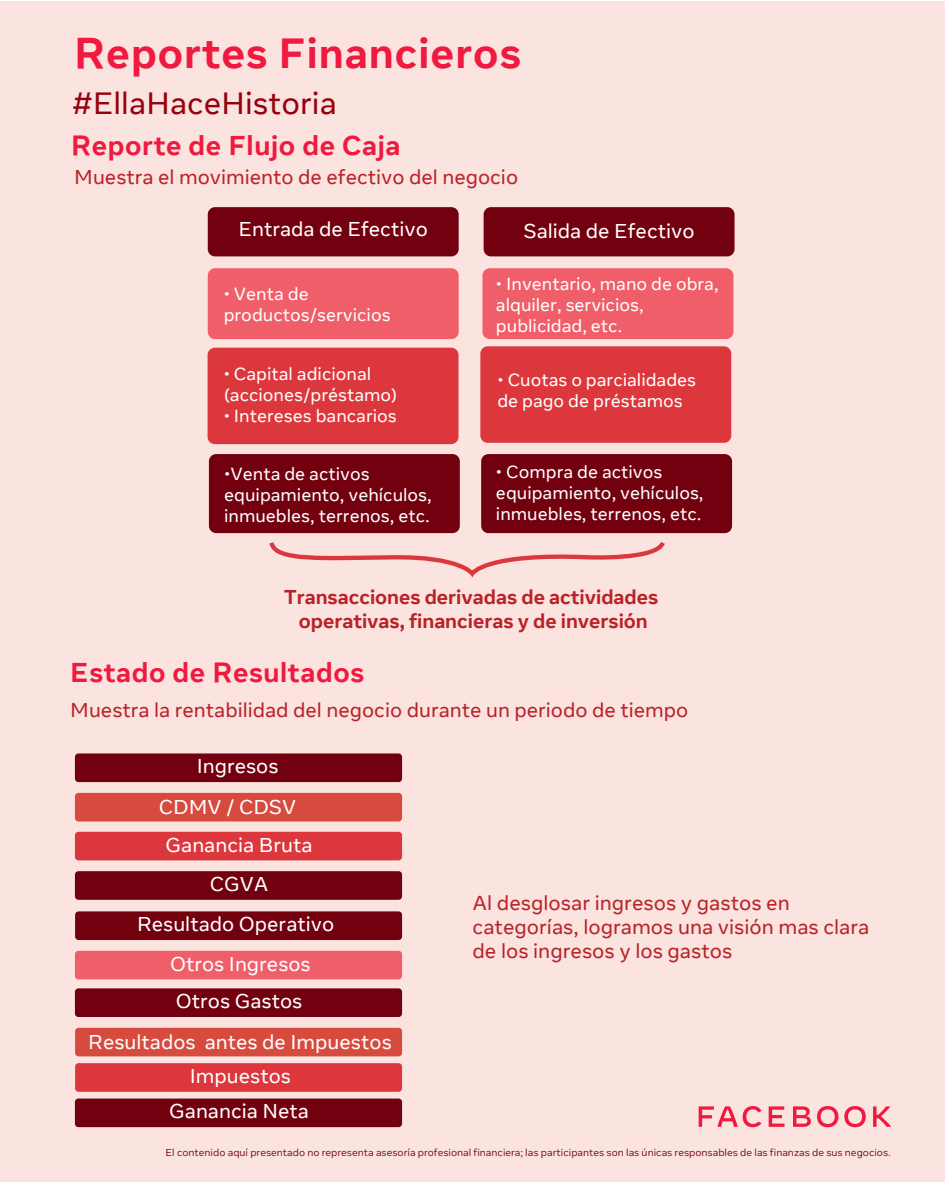
<style>
.page{position:relative;width:945px;height:1182px;background:#fff}
.page>*{position:absolute;margin:0;border:0;box-sizing:border-box;transform-origin:0 0}
.t1{font:700 42px "Optimistic Display";letter-spacing:.025em;color:#f0193f}
.t2{font:30.62px "Optimistic Text";color:#96000f}
.t3{font:700 27.12px "Optimistic Display";letter-spacing:.025em;color:#f0193f}
.t4{font:20.12px/24.2px "Optimistic Text";color:#b92328}
.t5{font:19.95px "Optimistic Text";color:#fff}
.t6{font:19.95px "Optimistic Text";color:#b92328}
.t7{font:700 19.95px/23.9px "Optimistic Display";color:#b92328;text-align:center}
.t8{font:17.5px/21px "Optimistic Text";color:#fff}
.t9{font:10.06px "Optimistic Text VF";color:#730111}
</style>
<div class="page">
<div style="left:0;top:2px;width:945px;height:1179px;background:#fbe3df"></div>
<div style="left:208px;top:268px;width:251px;height:71px;background:#f05f69;border-radius:7px"></div>
<div style="left:209px;top:454px;width:251px;height:79px;background:#73000f;border-radius:7px"></div>
<div style="left:208px;top:347px;width:251px;height:97px;background:#dc373c;border-radius:7px"></div>
<div style="left:208px;top:207px;width:251px;height:49px;background:#73000f;border-radius:7px"></div>
<div style="left:482px;top:268px;width:251px;height:71px;background:#f05f69;border-radius:7px"></div>
<div style="left:481px;top:454px;width:251px;height:79px;background:#73000f;border-radius:7px"></div>
<div style="left:484px;top:207px;width:251px;height:49px;background:#73000f;border-radius:7px"></div>
<div style="left:480px;top:346px;width:251px;height:97px;background:#dc373c;border-radius:7px"></div>
<div style="left:75px;top:792px;width:327px;height:29px;background:#d74b3f;border-radius:4px"></div>
<div style="left:75px;top:753px;width:327px;height:29px;background:#73000f;border-radius:4px"></div>
<div style="left:75px;top:871px;width:327px;height:28px;background:#73000f;border-radius:4px"></div>
<div style="left:75px;top:831px;width:327px;height:29px;background:#dc373c;border-radius:4px"></div>
<div style="left:75px;top:950px;width:327px;height:29px;background:#f05f69;border-radius:4px"></div>
<div style="left:75px;top:911px;width:327px;height:28px;background:#73000f;border-radius:4px"></div>
<div style="left:75px;top:1027px;width:327px;height:29px;background:#d74b3f;border-radius:4px"></div>
<div style="left:75px;top:988px;width:327px;height:28px;background:#73000f;border-radius:4px"></div>
<div style="left:75px;top:1098px;width:327px;height:28px;background:#73000f;border-radius:4px"></div>
<div style="left:75px;top:1063px;width:327px;height:28px;background:#dc373c;border-radius:4px"></div>
<svg style="left:269px;top:542px;width:396px;height:35px"></svg>
<svg style="left:699px;top:1106px;width:62px;height:21px"></svg>
<svg style="left:769px;top:1106px;width:16px;height:20px"></svg>
<svg style="left:793px;top:1106px;width:18px;height:20px"></svg>
<svg style="left:817px;top:1106px;width:21px;height:21px"></svg>
<svg style="left:844px;top:1106px;width:22px;height:21px"></svg>
<svg style="left:873px;top:1106px;width:18px;height:20px"></svg>
<h1 class="t1" style="left:74px;top:26px;width:448px">Reportes Financieros</h1>
<h2 class="t2" style="left:73px;top:84px;width:266px">#EllaHaceHistoria</h2>
<h3 class="t3" style="left:71px;top:128px;width:331px">Reporte de Flujo de Caja</h3>
<p class="t6" style="left:74px;top:165px;width:445px">Muestra el movimiento de efectivo del negocio</p>
<p class="t5" style="left:238px;top:217px;width:191px">Entrada de Efectivo</p>
<p class="t8" style="left:224px;top:284px;width:168px">• Venta de productos/servicios</p>
<p class="t8" style="left:224px;top:363px;width:175px">• Capital adicional (acciones/préstamo)</p>
<p class="t8" style="left:224px;top:405px;width:175px">• Intereses bancarios</p>
<p class="t8" style="left:224px;top:463px;width:209px">•Venta de activos equipamiento, vehículos, inmuebles, terrenos, etc.</p>
<p class="t5" style="left:524px;top:218px;width:173px">Salida de Efectivo</p>
<p class="t8" style="left:496px;top:274px;width:224px">• Inventario, mano de obra, alquiler, servicios, publicidad, etc.</p>
<p class="t8" style="left:497px;top:370px;width:200px">• Cuotas o parcialidades de pago de préstamos</p>
<p class="t8" style="left:496px;top:461px;width:209px">• Compra de activos equipamiento, vehículos, inmuebles, terrenos, etc.</p>
<p class="t7" style="left:284px;top:586px;width:375px">Transacciones derivadas de actividades operativas, financieras y de inversión</p>
<h3 class="t3" style="left:70px;top:654px;width:295px">Estado de Resultados</h3>
<p class="t6" style="left:70px;top:698px;width:620px">Muestra la rentabilidad del negocio durante un periodo de tiempo</p>
<p class="t5" style="left:197px;top:754px;width:83px">Ingresos</p>
<p class="t5" style="left:159px;top:794px;width:139px">CDMV / CDSV</p>
<p class="t5" style="left:166px;top:832px;width:148px">Ganancia Bruta</p>
<p class="t5" style="left:210px;top:871px;width:60px">CGVA</p>
<p class="t5" style="left:137px;top:911px;width:199px">Resultado Operativo</p>
<p class="t5" style="left:170px;top:951px;width:142px">Otros Ingresos</p>
<p class="t5" style="left:176px;top:988px;width:128px">Otros Gastos</p>
<p class="t5" style="left:88px;top:1029px;width:305px">Resultados antes de Impuestos</p>
<p class="t5" style="left:190px;top:1063px;width:103px">Impuestos</p>
<p class="t5" style="left:169px;top:1098px;width:141px">Ganancia Neta</p>
<p class="t4" style="left:472px;top:891px;width:399px">Al desglosar ingresos y gastos en categorías, logramos una visión mas clara de los ingresos y los gastos</p>
<p class="t9" style="left:165px;top:1146px;width:727px">El contenido aquí presentado no representa asesoría profesional financiera; las participantes son las únicas responsables de las finanzas de sus negocios.</p>
</div>
